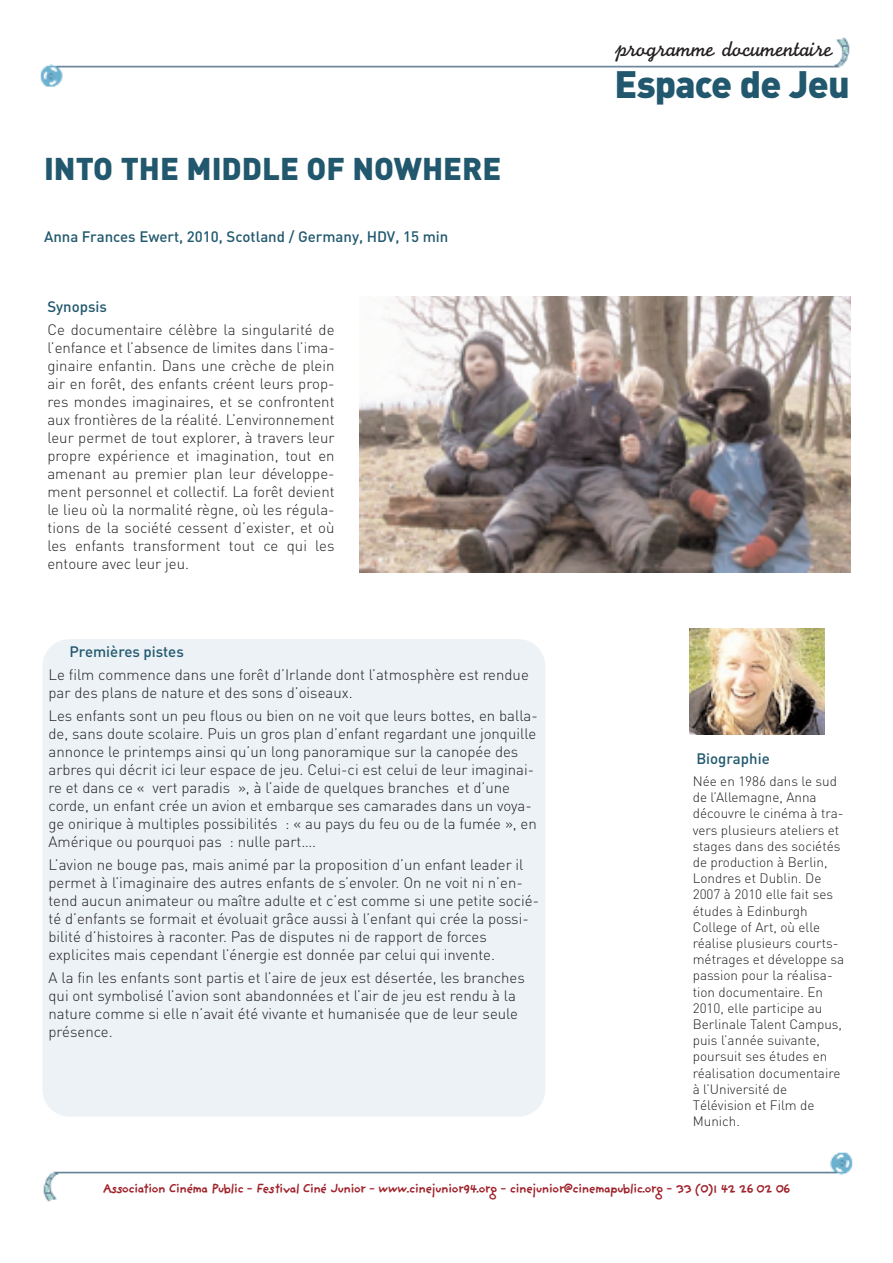
<style>
.page{position:relative;width:893px;height:1263px;background:#fff}
.page>*{position:absolute;margin:0;border:0;box-sizing:border-box;transform-origin:0 0}
.t1{font:900 37.65px "DIN";letter-spacing:-.02em;color:#21586e}
.t2{font:900 31.05px "DIN";color:#21586e}
.t3{font:22.5px "M Monoline Script";letter-spacing:-.015em;color:#231f20}
.t4{font:300 15px/18px "DIN";color:#231f20}
.t5{font:500 15px "DIN";color:#21586e}
.t6{font:300 13.5px/16.2px "DIN";color:#231f20}
.t7{font:700 13.5px "Providence Sans";letter-spacing:-.09em;color:#9f212a}
</style>
<div class="page">
<img style="left:40px;top:37px;width:810px;height:50px">
<img style="left:43px;top:1152px;width:810px;height:50px">
<img style="left:359px;top:297px;width:491px;height:275px">
<div style="left:43px;top:639px;width:502px;height:478px;background:#ecf2f6;border-radius:27px"></div>
<img style="left:690px;top:628px;width:134px;height:106px">
<h2 class="t2" style="left:44px;top:148px;width:459px">INTO THE MIDDLE OF NOWHERE</h2>
<p class="t5" style="left:44px;top:227px;width:406px">Anna Frances Ewert, 2010, Scotland / Germany, HDV, 15 min</p>
<p class="t5" style="left:47px;top:297px;width:61px">Synopsis</p>
<p class="t4" style="left:47px;top:321px;width:289px;text-align:justify">Ce documentaire célèbre la singularité de l’enfance et l’absence de limites dans l’ima&shy;ginaire enfantin. Dans une crèche de plein air en forêt, des enfants créent leurs prop&shy;res mondes imaginaires, et se confrontent aux frontières de la réalité. L’environnement leur permet de tout explorer, à travers leur propre expérience et imagination, tout en amenant au premier plan leur développe&shy;ment personnel et collectif. La forêt devient le lieu où la normalité règne, où les régula&shy;tions de la société cessent d’exister, et où les enfants transforment tout ce qui les entoure avec leur jeu.</p>
<p class="t5" style="left:70px;top:642px;width:116px">Premières pistes</p>
<p class="t4" style="left:49px;top:665px;width:482px">Le film commence dans une forêt d’Irlande dont l’atmosphère est rendue par des plans de nature et des sons d’oiseaux.</p>
<p class="t4" style="left:49px;top:707px;width:491px">Les enfants sont un peu flous ou bien on ne voit que leurs bottes, en balla&shy;de, sans doute scolaire. Puis un gros plan d’enfant regardant une jonquille annonce le printemps ainsi qu’un long panoramique sur la canopée des arbres qui décrit ici leur espace de jeu. Celui-ci est celui de leur imaginai&shy;re et dans ce « vert paradis », à l’aide de quelques branches et d’une corde, un enfant crée un avion et embarque ses camarades dans un voya&shy;ge onirique à multiples possibilités : « au pays du feu ou de la fumée », en Amérique ou pourquoi pas : nulle part….</p>
<p class="t4" style="left:49px;top:856px;width:492px">L’avion ne bouge pas, mais animé par la proposition d’un enfant leader il permet à l’imaginaire des autres enfants de s’envoler. On ne voit ni n’en&shy;tend aucun animateur ou maître adulte et c’est comme si une petite socié&shy;té d’enfants se formait et évoluait grâce aussi à l’enfant qui crée la possi&shy;bilité d’histoires à raconter. Pas de disputes ni de rapport de forces explicites mais cependant l’énergie est donnée par celui qui invente.</p>
<p class="t4" style="left:49px;top:969px;width:478px">A la fin les enfants sont partis et l’aire de jeux est désertée, les branches qui ont symbolisé l’avion sont abandonnées et l’air de jeu est rendu à la nature comme si elle n’avait été vivante et humanisée que de leur seule présence.</p>
<h3 class="t3" style="left:615px;top:36px;width:219px">programme documentaire</h3>
<h1 class="t1" style="left:615px;top:59px;width:237px">Espace de Jeu</h1>
<p class="t5" style="left:696px;top:749px;width:75px">Biographie</p>
<p class="t6" style="left:693px;top:773px;width:153px">Née en 1986 dans le sud de l’Allemagne, Anna découvre le cinéma à tra&shy;vers plusieurs ateliers et stages dans des sociétés de production à Berlin,<br>Londres et Dublin. De<br>2007 à 2010 elle fait ses études à Edinburgh<br>College of Art, où elle réalise plusieurs courts&shy;métrages et développe sa passion pour la réalisa&shy;tion documentaire. En<br>2010, elle participe au<br>Berlinale Talent Campus, puis l’année suivante, poursuit ses études en réalisation documentaire à l’Université de<br>Télévision et Film de<br>Munich.</p>
<p class="t7" style="left:103px;top:1180px;width:689px">Association Cinéma Public - Festival Ciné Junior - www.cinejunior94.org - cinejunior@cinemapublic.org - 33 (0)1 42 26 02 06</p>
</div>
